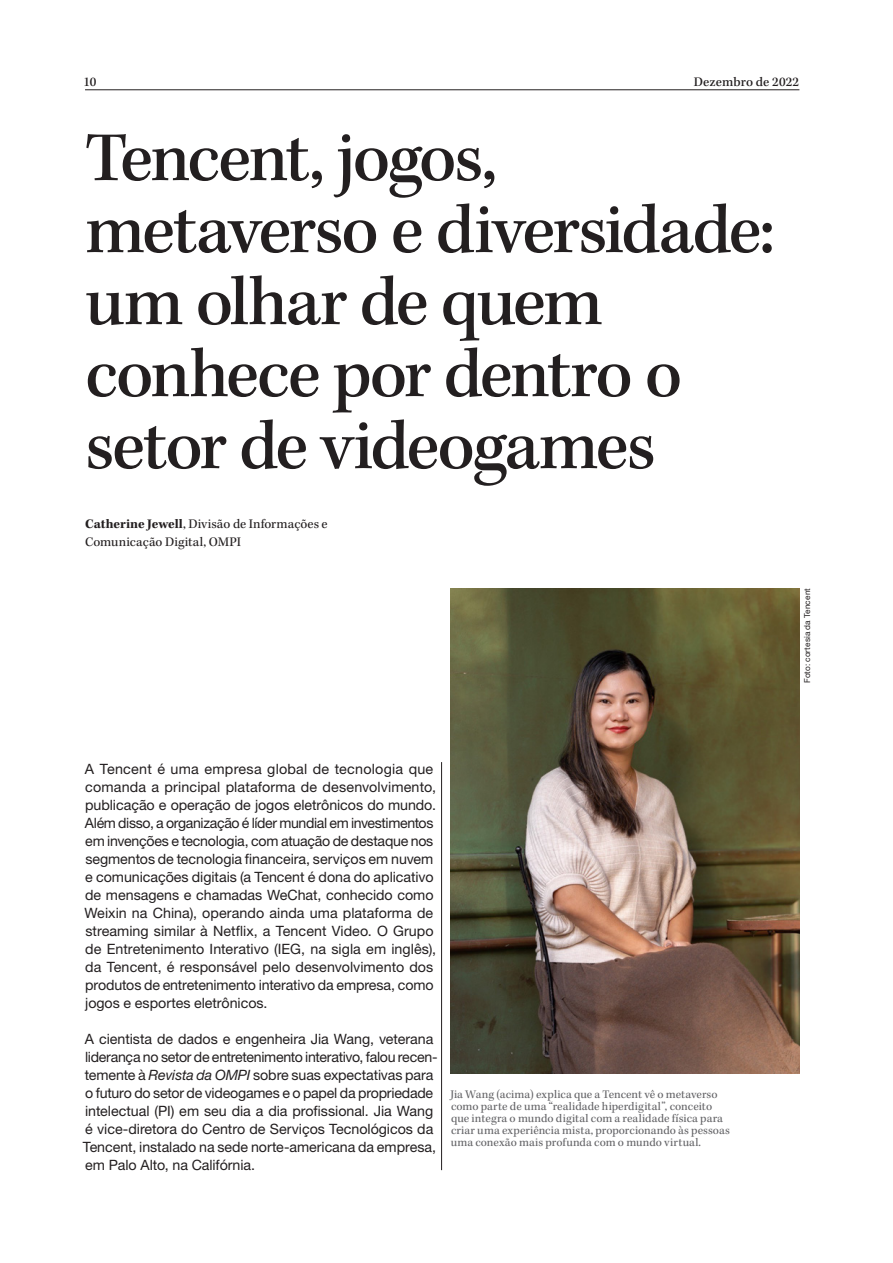
<style>
.page{position:relative;width:893px;height:1263px;background:#fff}
.page>*{position:absolute;margin:0;border:0;box-sizing:border-box;transform-origin:0 0}
.t1{font:500 72px/72px "Kepler Std";letter-spacing:-.035em;color:#231f20}
.Body{font:14.25px/18px "Helvetica Neue LT Std";letter-spacing:-.005em;color:#231f20}
.By{font:13.5px/18px "Kepler Std";letter-spacing:.005em;color:#231f20}
.t2{font:500 13.5px "Kepler Std";letter-spacing:.005em;color:#231f20}
.t3{font:12px/12px "Kepler Std";letter-spacing:.005em;color:#636366}
.Photo_credit{font:8.25px "Helvetica Neue LT Std";letter-spacing:.015em;color:#231f20}
.s1{font-weight:700}
.s2{font-style:italic}
</style>
<div class="page">
<hr style="left:85px;top:90px;width:714px;height:1px;background:#231f20">
<hr style="left:441px;top:762px;width:1px;height:408px;background:#231f20">
<img style="left:451px;top:588px;width:348px;height:486px">
<p class="t2" style="left:84px;top:74px;width:14px">10</p>
<p class="t2" style="left:694px;top:74px;width:107px">Dezembro de 2022</p>
<p class="t1" style="left:85px;top:124px;width:691px">Tencent, jogos, metaverso e diversidade: um olhar de quem conhece por dentro o setor de videogames</p>
<p class="By" style="left:85px;top:515px;width:244px"><span class="s1">Catherine Jewell</span>, Divisão de Informações e<br>Comunicação Digital, OMPI</p>
<p class="Photo_credit" style="left:802px;top:683px;width:96px;rotate:-90deg">Foto: cortesia da Tencent</p>
<p class="Body" style="left:84px;top:760px;width:353px">A Tencent é uma empresa global de tecnologia que comanda a principal plataforma de desenvolvimento, publicação e operação de jogos eletrônicos do mundo.<br>Além disso, a organização é líder mundial em investimentos em invenções e tecnologia, com atuação de destaque nos segmentos de tecnologia financeira, serviços em nuvem e comunicações digitais (a Tencent é dona do aplicativo de mensagens e chamadas WeChat, conhecido como Weixin na China), operando ainda uma plataforma de streaming similar à Netflix, a Tencent Video. O Grupo de Entretenimento Interativo (IEG, na sigla em inglês), da Tencent, é responsável pelo desenvolvimento dos produtos de entretenimento interativo da empresa, como jogos e esportes eletrônicos.</p>
<p class="Body" style="left:83px;top:1030px;width:356px">A cientista de dados e engenheira Jia Wang, veterana liderança no setor de entretenimento interativo, falou recen&shy;temente à <span class="s2">Revista da OMPI</span> sobre suas expectativas para o futuro do setor de videogames e o papel da propriedade intelectual (PI) em seu dia a dia profissional. Jia Wang é vice-diretora do Centro de Serviços Tecnológicos da Tencent, instalado na sede norte-americana da empresa, em Palo Alto, na Califórnia.</p>
<p class="t3" style="left:450px;top:1089px;width:281px">Jia Wang (acima) explica que a Tencent vê o metaverso como parte de uma “realidade hiperdigital”, conceito que integra o mundo digital com a realidade física para criar uma experiência mista, proporcionando às pessoas uma conexão mais profunda com o mundo virtual.</p>
</div>
